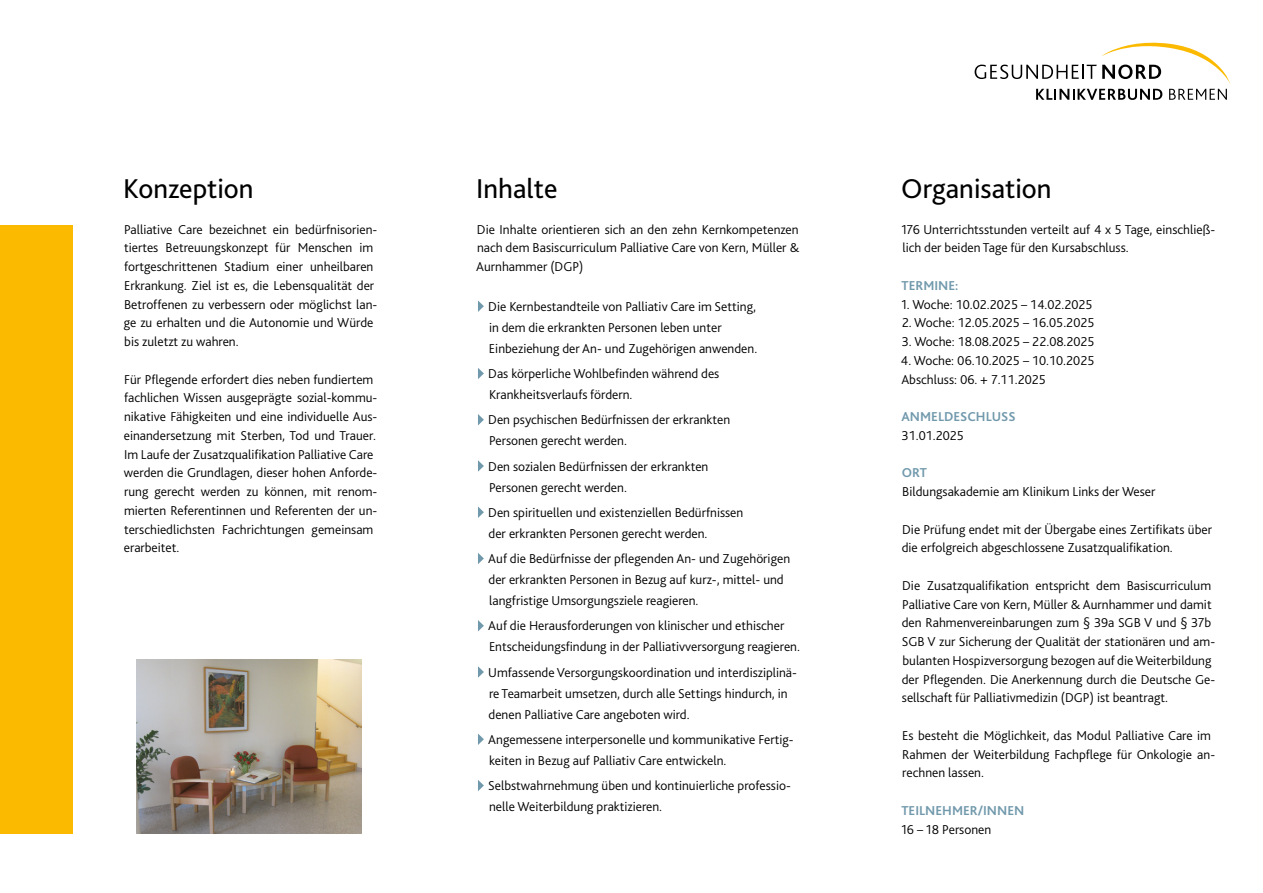
<style>
.page{position:relative;width:1263px;height:893px;background:#fff}
.page>*{position:absolute;margin:0;border:0;box-sizing:border-box;transform-origin:0 0}
.t1{font:28.5px "Bliss 2";color:#000}
.t2{font:300 13.5px/18.8px "Bliss 2";color:#000}
.t3{font:700 13.5px "Bliss 2";color:#7199ac}
</style>
<div class="page">
<div style="left:0;top:225px;width:72px;height:608px;background:#fbba00"></div>
<svg style="left:478px;top:300px;width:6px;height:12px"></svg>
<svg style="left:478px;top:368px;width:6px;height:11px"></svg>
<svg style="left:478px;top:414px;width:6px;height:11px"></svg>
<svg style="left:478px;top:460px;width:6px;height:12px"></svg>
<svg style="left:478px;top:506px;width:6px;height:12px"></svg>
<svg style="left:478px;top:553px;width:6px;height:11px"></svg>
<svg style="left:478px;top:620px;width:6px;height:11px"></svg>
<svg style="left:478px;top:666px;width:6px;height:12px"></svg>
<svg style="left:478px;top:733px;width:6px;height:12px"></svg>
<svg style="left:478px;top:780px;width:6px;height:11px"></svg>
<svg style="left:974px;top:42px;width:256px;height:58px"></svg>
<img style="left:136px;top:659px;width:225px;height:174px">
<h1 class="t1" style="left:123px;top:171px;width:132px">Konzeption</h1>
<p class="t2" style="left:124px;top:219px;width:255px">Palliative Care bezeichnet ein bedürfnisorien&shy;tiertes Betreuungskonzept für Menschen im fortgeschrittenen Stadium einer unheilbaren Erkrankung. Ziel ist es, die Lebensqualität der Betroffenen zu verbessern oder möglichst lan&shy;ge zu erhalten und die Autonomie und Würde bis zuletzt zu wahren.</p>
<p class="t2" style="left:124px;top:369px;width:255px">Für Pflegende erfordert dies neben fundiertem fachlichen Wissen ausgeprägte sozial-kommu&shy;nikative Fähigkeiten und eine individuelle Aus&shy;einandersetzung mit Sterben, Tod und Trauer.<br>Im Laufe der Zusatzqualifikation Palliative Care werden die Grundlagen, dieser hohen Anforde&shy;rung gerecht werden zu können, mit renom&shy;mierten Referentinnen und Referenten der un&shy;terschiedlichsten Fachrichtungen gemeinsam erarbeitet.</p>
<h1 class="t1" style="left:476px;top:171px;width:83px">Inhalte</h1>
<p class="t2" style="left:476px;top:219px;width:325px;text-align:justify">Die Inhalte orientieren sich an den zehn Kernkompetenzen nach dem Basiscurriculum Palliative Care von Kern, Müller &amp; Aurnhammer (DGP)</p>
<p class="t2" style="left:488px;top:296px;width:270px;line-height:21px">Die Kernbestandteile von Palliativ Care im Setting, in dem die erkrankten Personen leben unter<br>Einbeziehung der An- und Zugehörigen anwenden.</p>
<p class="t2" style="left:488px;top:363px;width:233px;line-height:21px">Das körperliche Wohlbefinden während des<br>Krankheitsverlaufs fördern.</p>
<p class="t2" style="left:488px;top:409px;width:243px;line-height:21px">Den psychischen Bedürfnissen der erkrankten<br>Personen gerecht werden.</p>
<p class="t2" style="left:488px;top:455px;width:222px;line-height:21px">Den sozialen Bedürfnissen der erkrankten<br>Personen gerecht werden.</p>
<p class="t2" style="left:488px;top:502px;width:257px;line-height:21px">Den spirituellen und existenziellen Bedürfnissen der erkrankten Personen gerecht werden.</p>
<p class="t2" style="left:488px;top:548px;width:303px;line-height:21px">Auf die Bedürfnisse der pflegenden An- und Zugehörigen der erkrankten Personen in Bezug auf kurz-, mittel- und langfristige Umsorgungsziele reagieren.</p>
<p class="t2" style="left:488px;top:615px;width:313px;line-height:21px">Auf die Herausforderungen von klinischer und ethischer<br>Entscheidungsfindung in der Palliativversorgung reagieren.</p>
<p class="t2" style="left:488px;top:661px;width:310px;line-height:21px">Umfassende Versorgungskoordination und interdisziplinä&shy;re Teamarbeit umsetzen, durch alle Settings hindurch, in denen Palliative Care angeboten wird.</p>
<p class="t2" style="left:488px;top:729px;width:307px;line-height:21px">Angemessene interpersonelle und kommunikative Fertig&shy;keiten in Bezug auf Palliativ Care entwickeln.</p>
<p class="t2" style="left:488px;top:775px;width:304px;line-height:21px">Selbstwahrnehmung üben und kontinuierliche professio&shy;nelle Weiterbildung praktizieren.</p>
<h1 class="t1" style="left:901px;top:171px;width:152px">Organisation</h1>
<p class="t2" style="left:901px;top:219px;width:315px">176 Unterrichtsstunden verteilt auf 4 x 5 Tage, einschließ&shy;lich der beiden Tage für den Kursabschluss.</p>
<p class="t3" style="left:901px;top:277px;width:58px">TERMINE:</p>
<p class="t2" style="left:901px;top:294px;width:193px">1. Woche: 10.02.2025 – 14.02.2025</p>
<p class="t2" style="left:902px;top:313px;width:194px">2. Woche: 12.05.2025 – 16.05.2025</p>
<p class="t2" style="left:902px;top:332px;width:194px">3. Woche: 18.08.2025 – 22.08.2025</p>
<p class="t2" style="left:901px;top:351px;width:195px">4. Woche: 06.10.2025 – 10.10.2025<br>Abschluss: 06. + 7.11.2025</p>
<p class="t3" style="left:901px;top:408px;width:116px">ANMELDESCHLUSS</p>
<p class="t2" style="left:902px;top:426px;width:64px">31.01.2025</p>
<p class="t3" style="left:902px;top:465px;width:27px">ORT</p>
<p class="t2" style="left:902px;top:482px;width:255px">Bildungsakademie am Klinikum Links der Weser</p>
<p class="t2" style="left:902px;top:519px;width:312px">Die Prüfung endet mit der Übergabe eines Zertifikats über die erfolgreich abgeschlossene Zusatzqualifikation.</p>
<p class="t2" style="left:902px;top:576px;width:315px">Die Zusatzqualifikation entspricht dem Basiscurriculum Palliative Care von Kern, Müller &amp; Aurnhammer und damit den Rahmenvereinbarungen zum § 39a SGB V und § 37b SGB V zur Sicherung der Qualität der stationären und am&shy;bulanten Hospizversorgung bezogen auf die Weiterbildung der Pflegenden. Die Anerkennung durch die Deutsche Ge&shy;sellschaft für Palliativmedizin (DGP) ist beantragt.</p>
<p class="t2" style="left:902px;top:726px;width:314px">Es besteht die Möglichkeit, das Modul Palliative Care im<br>Rahmen der Weiterbildung Fachpflege für Onkologie an&shy;rechnen lassen.</p>
<p class="t3" style="left:901px;top:802px;width:124px">TEILNEHMER/INNEN</p>
<p class="t2" style="left:901px;top:819px;width:91px">16 – 18 Personen</p>
</div>
